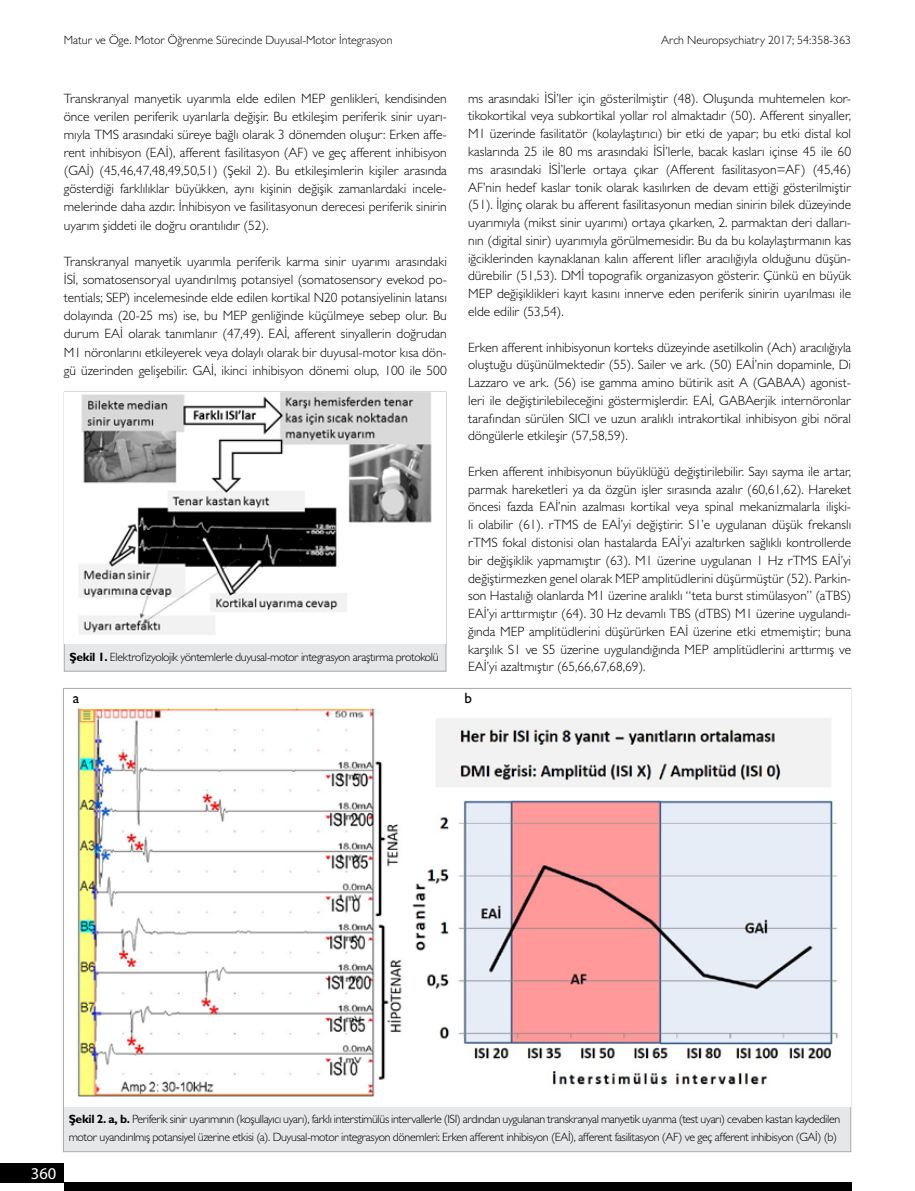
<style>
.page{position:relative;width:915px;height:1191px;background:#fff}
.page>*{position:absolute;margin:0;border:0;box-sizing:border-box;transform-origin:0 0}
.t1{font:16.5px "Myriad Pro";color:#fff}
.t2{font:500 15px "Gill Sans MT Pro";color:#000}
.t3{font:300 13.5px/17.7px "Gill Sans MT Pro";color:#000;text-align:justify}
.t4{font:300 12px/17.2px "Gill Sans MT Pro";letter-spacing:-.03em;color:#000}
.t5{font:300 12px "Gill Sans MT Pro";color:#000}
.s1{font-weight:700}
</style>
<div class="page">
<div style="left:64px;top:1182px;width:786px;height:9px;background:#000"></div>
<div style="left:0;top:1163px;width:64px;height:19px;background:#000"></div>
<div style="left:64px;top:391px;width:382px;height:280px;background:#e6e7e8;border:1px solid #a7a9ac"></div>
<img style="left:65px;top:392px;width:380px;height:251px">
<div style="left:63px;top:688px;width:787px;height:464px;background:#e6e7e8;border:1px solid #a7a9ac"></div>
<div style="left:64px;top:688px;width:786px;height:418px;background:#fff"></div>
<img style="left:77px;top:709px;width:761px;height:387px">
<p class="t5" style="left:64px;top:33px;width:330px">Matur ve Öge. Motor Öğrenme Sürecinde Duyusal-Motor İntegrasyon</p>
<p class="t5" style="left:661px;top:33px;width:191px">Arch Neuropsychiatry 2017; 54:358-363</p>
<p class="t3" style="left:64px;top:89px;width:384px;line-height:18.1px">Transkranyal manyetik uyarımla elde edilen MEP genlikleri, kendisinden önce verilen periferik uyarılarla değişir. Bu etkileşim periferik sinir uyarı&shy;mıyla TMS arasındaki süreye bağlı olarak 3 dönemden oluşur: Erken affe&shy;rent inhibisyon (EAİ), afferent fasilitasyon (AF) ve geç afferent inhibisyon (GAİ) (45,46,47,48,49,50,51) (Şekil 2). Bu etkileşimlerin kişiler arasında gösterdiği farklılıklar büyükken, aynı kişinin değişik zamanlardaki incele&shy;melerinde daha azdır. İnhibisyon ve fasilitasyonun derecesi periferik sinirin uyarım şiddeti ile doğru orantılıdır (52).</p>
<p class="t3" style="left:64px;top:252px;width:384px;line-height:18.1px">Transkranyal manyetik uyarımla periferik karma sinir uyarımı arasındaki İSİ, somatosensoryal uyandırılmış potansiyel (somatosensory evekod po&shy;tentials; SEP) incelemesinde elde edilen kortikal N20 potansiyelinin latansı dolayında (20-25 ms) ise, bu MEP genliğinde küçülmeye sebep olur. Bu durum EAİ olarak tanımlanır (47,49). EAİ, afferent sinyallerin doğrudan M1 nöronlarını etkileyerek veya dolaylı olarak bir duyusal-motor kısa dön&shy;gü üzerinden gelişebilir. GAİ, ikinci inhibisyon dönemi olup, 100 ile 500</p>
<p class="t4" style="left:70px;top:648px;width:370px"><span class="s1">Şekil 1.</span> Elektrofizyolojik yöntemlerle duyusal-motor integrasyon araştırma protokolü</p>
<p class="t3" style="left:468px;top:89px;width:384px">ms arasındaki İSİ’ler için gösterilmiştir (48). Oluşunda muhtemelen kor&shy;tikokortikal veya subkortikal yollar rol almaktadır (50). Afferent sinyaller, M1 üzerinde fasilitatör (kolaylaştırıcı) bir etki de yapar; bu etki distal kol kaslarında 25 ile 80 ms arasındaki İSİ’lerle, bacak kasları içinse 45 ile 60 ms arasındaki İSİ’lerle ortaya çıkar (Afferent fasilitasyon=AF) (45,46)<br>AF’nin hedef kaslar tonik olarak kasılırken de devam ettiği gösterilmiştir (51). İlginç olarak bu afferent fasilitasyonun median sinirin bilek düzeyinde uyarımıyla (mikst sinir uyarımı) ortaya çıkarken, 2. parmaktan deri dalları&shy;nın (digital sinir) uyarımıyla görülmemesidir. Bu da bu kolaylaştırmanın kas iğciklerinden kaynaklanan kalın afferent lifler aracılığıyla olduğunu düşün&shy;dürebilir (51,53). DMİ topografik organizasyon gösterir. Çünkü en büyük MEP değişiklikleri kayıt kasını innerve eden periferik sinirin uyarılması ile elde edilir (53,54).</p>
<p class="t3" style="left:468px;top:338px;width:384px">Erken afferent inhibisyonun korteks düzeyinde asetilkolin (Ach) aracılığıyla oluştuğu düşünülmektedir (55). Sailer ve ark. (50) EAİ’nin dopaminle, Di Lazzaro ve ark. (56) ise gamma amino bütirik asit A (GABAA) agonist&shy;leri ile değiştirilebileceğini göstermişlerdir. EAİ, GABAerjik internöronlar tarafından sürülen SICI ve uzun aralıklı intrakortikal inhibisyon gibi nöral döngülerle etkileşir (57,58,59).</p>
<p class="t3" style="left:468px;top:462px;width:384px">Erken afferent inhibisyonun büyüklüğü değiştirilebilir. Sayı sayma ile artar, parmak hareketleri ya da özgün işler sırasında azalır (60,61,62). Hareket öncesi fazda EAİ’nin azalması kortikal veya spinal mekanizmalarla ilişki&shy;li olabilir (61). rTMS de EAİ’yi değiştirir. S1’e uygulanan düşük frekanslı rTMS fokal distonisi olan hastalarda EAİ’yi azaltırken sağlıklı kontrollerde bir değişiklik yapmamıştır (63). M1 üzerine uygulanan 1 Hz rTMS EAİ’yi değiştirmezken genel olarak MEP amplitüdlerini düşürmüştür (52). Parkin&shy;son Hastalığı olanlarda M1 üzerine aralıklı “teta burst stimülasyon” (aTBS)<br>EAİ’yi arttırmıştır (64). 30 Hz devamlı TBS (dTBS) M1 üzerine uygulandı&shy;ğında MEP amplitüdlerini düşürürken EAİ üzerine etki etmemiştir; buna karşılık S1 ve S5 üzerine uygulandığında MEP amplitüdlerini arttırmış ve EAİ’yi azaltmıştır (65,66,67,68,69).</p>
<p class="t2" style="left:73px;top:689px;width:8px">a</p>
<p class="t2" style="left:464px;top:689px;width:9px">b</p>
<p class="t1" style="left:31px;top:1162px;width:27px">360</p>
<p class="t4" style="left:69px;top:1110px;width:772px"><span class="s1">Şekil 2. a, b.</span> Periferik sinir uyarımının (koşullayıcı uyarı), farklı interstimülüs intervallerle (ISI) ardından uygulanan transkranyal manyetik uyarıma (test uyarı) cevaben kastan kaydedilen motor uyandırılmış potansiyel üzerine etkisi (a). Duyusal-motor integrasyon dönemleri: Erken afferent inhibisyon (EAİ), afferent fasilitasyon (AF) ve geç afferent inhibisyon (GAİ) (b)</p>
</div>
